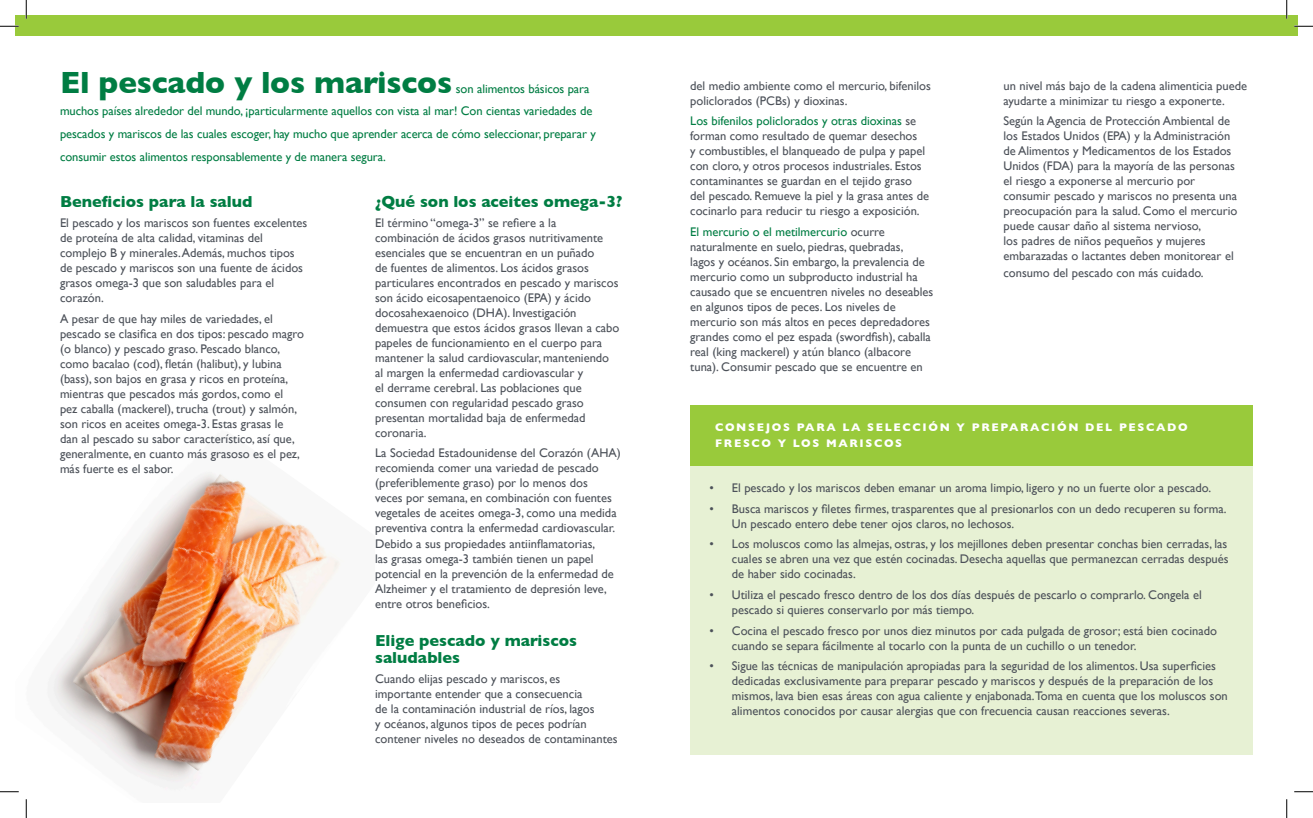
<style>
.page{position:relative;width:1313px;height:818px;background:#fff}
.page>*{position:absolute;margin:0;border:0;box-sizing:border-box;transform-origin:0 0}
.GreenHeadCopy{font:800 31.25px "Gill Sans";letter-spacing:-.005em;color:#007d43}
.body{font:800 16.25px/16.2px "Gill Sans";color:#007d43}
.body-2{font:12.5px/15px "Gill Sans";color:#4c5159}
.GreenHeadCopy-2{font:12.5px/22.5px "Gill Sans";letter-spacing:-.005em;color:#007d43}
.body-3{font:800 11.25px/16.2px "Gill Sans";letter-spacing:.15em;color:#fff}
.s1{color:#007d43}
</style>
<div class="page">
<div style="left:15px;top:15px;width:1283px;height:20px;background:#99ca3b"></div>
<img style="left:15px;top:472px;width:327px;height:321px">
<div style="left:690px;top:464px;width:562px;height:290px;background:#e7f1d4"></div>
<div style="left:690px;top:405px;width:562px;height:60px;background:#99ca3b"></div>
<svg style="left:0;top:25px;width:19px;height:2px"></svg>
<svg style="left:1294px;top:25px;width:18px;height:2px"></svg>
<svg style="left:0;top:790px;width:19px;height:2px"></svg>
<svg style="left:1294px;top:791px;width:18px;height:1px"></svg>
<svg style="left:25px;top:0;width:2px;height:19px"></svg>
<svg style="left:25px;top:799px;width:2px;height:19px"></svg>
<svg style="left:1286px;top:0;width:1px;height:19px"></svg>
<svg style="left:1286px;top:799px;width:1px;height:19px"></svg>
<p class="GreenHeadCopy" style="left:60px;top:64px;width:394px">El pescado y los mariscos</p>
<p class="GreenHeadCopy-2" style="left:60px;top:78px;width:537px;text-indent:396px">son alimentos básicos para muchos países alrededor del mundo, ¡particularmente aquellos con vista al mar! Con cientas variedades de pescados y mariscos de las cuales escoger, hay mucho que aprender acerca de cómo seleccionar, preparar y consumir estos alimentos responsablemente y de manera segura.</p>
<p class="body" style="left:60px;top:193px;width:194px">Beneficios para la salud</p>
<p class="body-2" style="left:60px;top:215px;width:249px">El pescado y los mariscos son fuentes excelentes de proteína de alta calidad, vitaminas del complejo B y minerales. Además, muchos tipos de pescado y mariscos son una fuente de ácidos grasos omega-3 que son saludables para el corazón.</p>
<p class="body-2" style="left:60px;top:311px;width:246px">A pesar de que hay miles de variedades, el pescado se clasifica en dos tipos: pescado magro (o blanco) y pescado graso. Pescado blanco, como bacalao (cod), fletán (halibut), y lubina (bass), son bajos en grasa y ricos en proteína, mientras que pescados más gordos, como el<br>pez caballa (mackerel), trucha (trout) y salmón, son ricos en aceites omega-3. Estas grasas le dan al pescado su sabor característico, así que, generalmente, en cuanto más grasoso es el pez, más fuerte es el sabor.</p>
<p class="body" style="left:375px;top:193px;width:249px">¿Qué son los aceites omega-3?</p>
<p class="body-2" style="left:375px;top:215px;width:246px">El término “omega-3” se refiere a la combinación de ácidos grasos nutritivamente esenciales que se encuentran en un puñado<br>de fuentes de alimentos. Los ácidos grasos particulares encontrados en pescado y mariscos son ácido eicosapentaenoico (EPA) y ácido docosahexaenoico (DHA). Investigación demuestra que estos ácidos grasos llevan a cabo papeles de funcionamiento en el cuerpo para mantener la salud cardiovascular, manteniendo al margen la enfermedad cardiovascular y<br>el derrame cerebral. Las poblaciones que consumen con regularidad pescado graso presentan mortalidad baja de enfermedad coronaria.</p>
<p class="body-2" style="left:375px;top:446px;width:247px">La Sociedad Estadounidense del Corazón (AHA) recomienda comer una variedad de pescado (preferiblemente graso) por lo menos dos<br>veces por semana, en combinación con fuentes vegetales de aceites omega-3, como una medida preventiva contra la enfermedad cardiovascular.<br>Debido a sus propiedades antiinflamatorias,<br>las grasas omega-3 también tienen un papel potencial en la prevención de la enfermedad de Alzheimer y el tratamiento de depresión leve, entre otros beneficios.</p>
<p class="body" style="left:375px;top:632px;width:203px">Elige pescado y mariscos saludables</p>
<p class="body-2" style="left:375px;top:671px;width:244px">Cuando elijas pescado y mariscos, es importante entender que a consecuencia<br>de la contaminación industrial de ríos, lagos<br>y océanos, algunos tipos de peces podrían contener niveles no deseados de contaminantes</p>
<p class="body-2" style="left:690px;top:78px;width:242px">del medio ambiente como el mercurio, bifenilos policlorados (PCBs) y dioxinas.</p>
<p class="body-2" style="left:690px;top:114px;width:240px"><span class="s1">Los bifenilos policlorados y otras dioxinas</span> se forman como resultado de quemar desechos<br>y combustibles, el blanqueado de pulpa y papel con cloro, y otros procesos industriales. Estos contaminantes se guardan en el tejido graso del pescado. Remueve la piel y la grasa antes de cocinarlo para reducir tu riesgo a exposición.</p>
<p class="body-2" style="left:690px;top:224px;width:245px"><span class="s1">El mercurio o el metilmercurio</span> ocurre naturalmente en suelo, piedras, quebradas,<br>lagos y océanos. Sin embargo, la prevalencia de mercurio como un subproducto industrial ha causado que se encuentren niveles no deseables en algunos tipos de peces. Los niveles de mercurio son más altos en peces depredadores grandes como el pez espada (swordfish), caballa real (king mackerel) y atún blanco (albacore tuna). Consumir pescado que se encuentre en</p>
<p class="body-2" style="left:1003px;top:78px;width:245px">un nivel más bajo de la cadena alimenticia puede ayudarte a minimizar tu riesgo a exponerte.</p>
<p class="body-2" style="left:1003px;top:114px;width:235px">Según la Agencia de Protección Ambiental de los Estados Unidos (EPA) y la Administración de Alimentos y Medicamentos de los Estados Unidos (FDA) para la mayoría de las personas el riesgo a exponerse al mercurio por consumir pescado y mariscos no presenta una preocupación para la salud. Como el mercurio puede causar daño al sistema nervioso,<br>los padres de niños pequeños y mujeres embarazadas o lactantes deben monitorear el</p>
<p class="body-2" style="left:1003px;top:265px;width:202px">consumo del pescado con más cuidado.</p>
<p class="body-3" style="left:715px;top:419px;width:474px">CONSEJOS PARA LA SELECCIÓN Y PREPARACIÓN DEL PESCADO<br>FRESCO Y LOS MARISCOS</p>
<p class="body-2" style="left:709px;top:480px;width:503px">• El pescado y los mariscos deben emanar un aroma limpio, ligero y no un fuerte olor a pescado.</p>
<p class="body-2" style="left:732px;top:501px;width:496px;text-indent:-22px">• Busca mariscos y filetes firmes, trasparentes que al presionarlos con un dedo recuperen su forma.<br>Un pescado entero debe tener ojos claros, no lechosos.</p>
<p class="body-2" style="left:732px;top:537px;width:498px;text-align:justify;text-indent:-22px">• Los moluscos como las almejas, ostras, y los mejillones deben presentar conchas bien cerradas, las cuales se abren una vez que estén cocinadas. Desecha aquellas que permanezcan cerradas después de haber sido cocinadas.</p>
<p class="body-2" style="left:732px;top:587px;width:471px;text-indent:-22px">• Utiliza el pescado fresco dentro de los dos días después de pescarlo o comprarlo. Congela el pescado si quieres conservarlo por más tiempo.</p>
<p class="body-2" style="left:732px;top:623px;width:486px;text-indent:-22px">• Cocina el pescado fresco por unos diez minutos por cada pulgada de grosor; está bien cocinado cuando se separa fácilmente al tocarlo con la punta de un cuchillo o un tenedor.</p>
<p class="body-2" style="left:732px;top:658px;width:497px;text-indent:-22px">• Sigue las técnicas de manipulación apropiadas para la seguridad de los alimentos. Usa superficies dedicadas exclusivamente para preparar pescado y mariscos y después de la preparación de los mismos, lava bien esas áreas con agua caliente y enjabonada.Toma en cuenta que los moluscos son alimentos conocidos por causar alergias que con frecuencia causan reacciones severas.</p>
</div>
